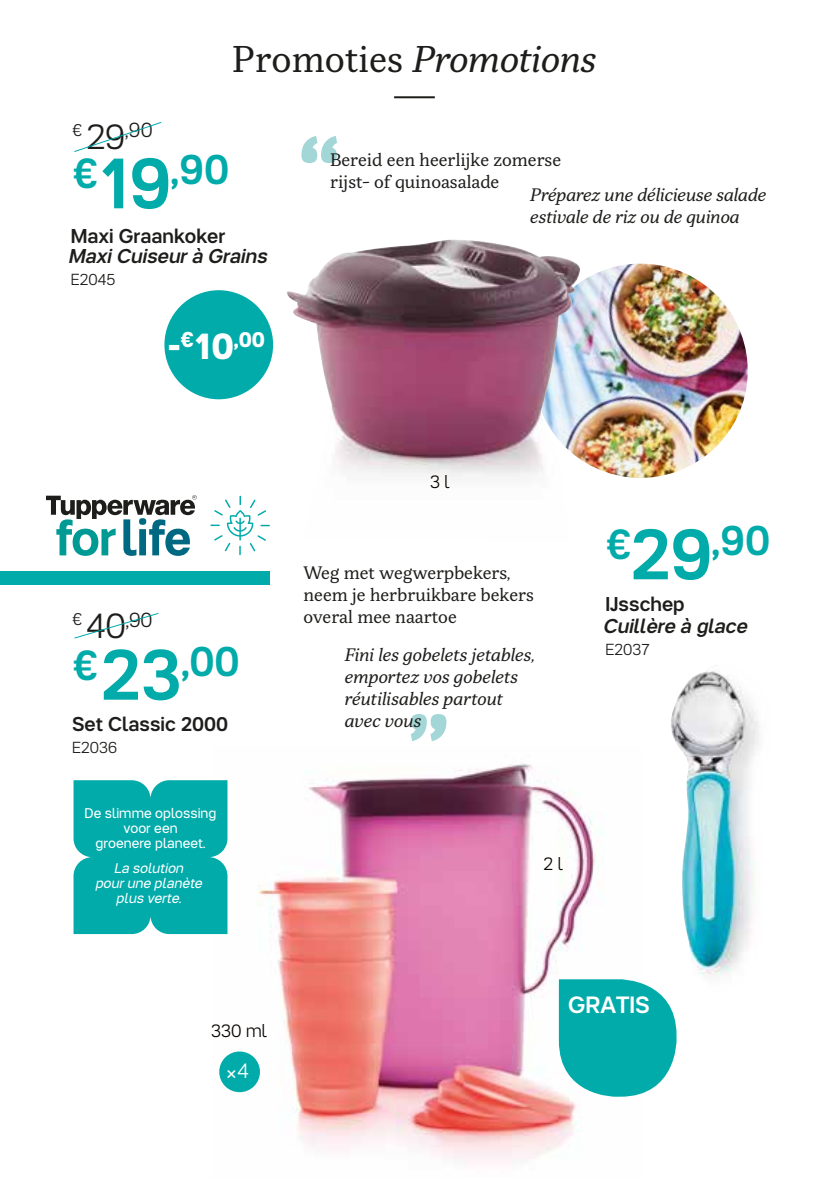
<style>
.page{position:relative;width:840px;height:1191px;background:#fff}
.page>*{position:absolute;margin:0;border:0;box-sizing:border-box;transform-origin:0 0}
.t1{font:500 42px "Tupper PRO";color:#00abaa}
.t2{font:italic 37.2px "Tupper Serif";color:#1d1d1b}
.t3{font:500 23.6px "Tupper PRO";color:#fff}
.t4{font:700 21.4px "Tupper PRO";color:#fff}
.t5{font:300 21px "Tupper PRO";color:#fff}
.t6{font:300 20.6px "Tupper PRO";color:#1d1d1b}
.t7{font:500 20px "Tupper PRO";color:#1d1d1b}
.t8{font:500 20px "Tupper PR Oitalic";color:#1d1d1b}
.t9{font:italic 18px/22px "Tupper Serif";color:#1d1d1b}
.t10{font:18px/22px "Tupper Serif";color:#1d1d1b}
.t11{font:300 18px "Tupper PRO";color:#090400}
.t12{font:300 16px "Tupper PRO";color:#1d1d1b}
.t13{font:14px/15px "Tupper PRO";color:#fff;text-align:center}
.t14{font:14px/15px "Tupper PR Oitalic";color:#fff;text-align:center}
.s1{font-size:16.8px}
.s2{font-size:35.4px}
.s3{font-style:normal}
.s4{font-size:72px}
.s5{font-size:36.8px}
</style>
<div class="page">
<img style="left:580px;top:264px;width:168px;height:214px">
<img style="left:287px;top:239px;width:293px;height:238px">
<div style="left:164px;top:290px;width:109px;height:109px;background:#00abaa;border-radius:50%"></div>
<svg style="left:74px;top:122px;width:88px;height:30px"></svg>
<svg style="left:301px;top:136px;width:36px;height:27px"></svg>
<img style="left:212px;top:763px;width:418px;height:401px">
<img style="left:671px;top:665px;width:88px;height:311px">
<svg style="left:558px;top:979px;width:118px;height:117px;background:#23b6b5"></svg>
<div style="left:0;top:571px;width:270px;height:14px;background:#00abaa"></div>
<svg style="left:210px;top:496px;width:60px;height:59px"></svg>
<svg style="left:46px;top:495px;width:151px;height:61px"></svg>
<div style="left:73px;top:780px;width:154px;height:154px;background:#00abaa"></div>
<hr style="left:394px;top:96px;width:40px;height:2px;background:#1d1d1b">
<svg style="left:74px;top:613px;width:85px;height:26px"></svg>
<svg style="left:410px;top:714px;width:36px;height:27px"></svg>
<svg style="left:217px;top:1049px;width:45px;height:45px"></svg>
<p class="t6" style="left:72px;top:113px;width:82px"><span class="s1">€</span> <span class="s2">29</span>,90</p>
<h2 class="t2" style="left:232px;top:35px;width:365px"><span class="s3">Promoties</span> Promotions</h2>
<h1 class="t1" style="left:72px;top:136px;width:159px">€<span class="s4">19</span>,90</h1>
<p class="t7" style="left:71px;top:220px;width:156px">Maxi Graankoker</p>
<p class="t8" style="left:71px;top:240px;width:200px">Maxi Cuiseur à Grains</p>
<p class="t12" style="left:71px;top:266px;width:46px">E2045</p>
<p class="t4" style="left:168px;top:322px;width:98px"><span class="s5">-</span>€<span class="s5">10</span>,00</p>
<p class="t10" style="left:330px;top:149px;width:232px">Bereid een heerlijke zomerse rijst- of quinoasalade</p>
<p class="t9" style="left:530px;top:183px;width:237px">Préparez une délicieuse salade estivale de riz ou de quinoa</p>
<p class="t6" style="left:72px;top:602px;width:82px"><span class="s1">€</span> <span class="s2">40</span>,90</p>
<h1 class="t1" style="left:72px;top:627px;width:169px">€<span class="s4">23</span>,00</h1>
<p class="t7" style="left:72px;top:708px;width:158px">Set Classic 2000</p>
<p class="t12" style="left:72px;top:734px;width:46px">E2036</p>
<p class="t13" style="left:84px;top:805px;width:133px">De slimme oplossing voor een<br>groenere planeet.</p>
<p class="t14" style="left:97px;top:859px;width:108px">La solution<br>pour une planète plus verte.</p>
<p class="t11" style="left:211px;top:1016px;width:57px">330 ml</p>
<p class="t5" style="left:237px;top:1053px;width:13px">4</p>
<p class="t11" style="left:430px;top:467px;width:21px">3 l</p>
<p class="t10" style="left:303px;top:562px;width:232px">Weg met wegwerpbekers, neem je herbruikbare bekers overal mee naartoe</p>
<p class="t9" style="left:344px;top:644px;width:192px">Fini les gobelets jetables, emportez vos gobelets réutilisables partout avec vous</p>
<h1 class="t1" style="left:605px;top:507px;width:166px">€<span class="s4">29</span>,90</h1>
<p class="t7" style="left:605px;top:587px;width:81px">IJsschep</p>
<p class="t8" style="left:605px;top:609px;width:146px">Cuillère à glace</p>
<p class="t12" style="left:605px;top:636px;width:46px">E2037</p>
<p class="t11" style="left:543px;top:849px;width:21px">2 l</p>
<h3 class="t3" style="left:568px;top:985px;width:83px">GRATIS</h3>
</div>
